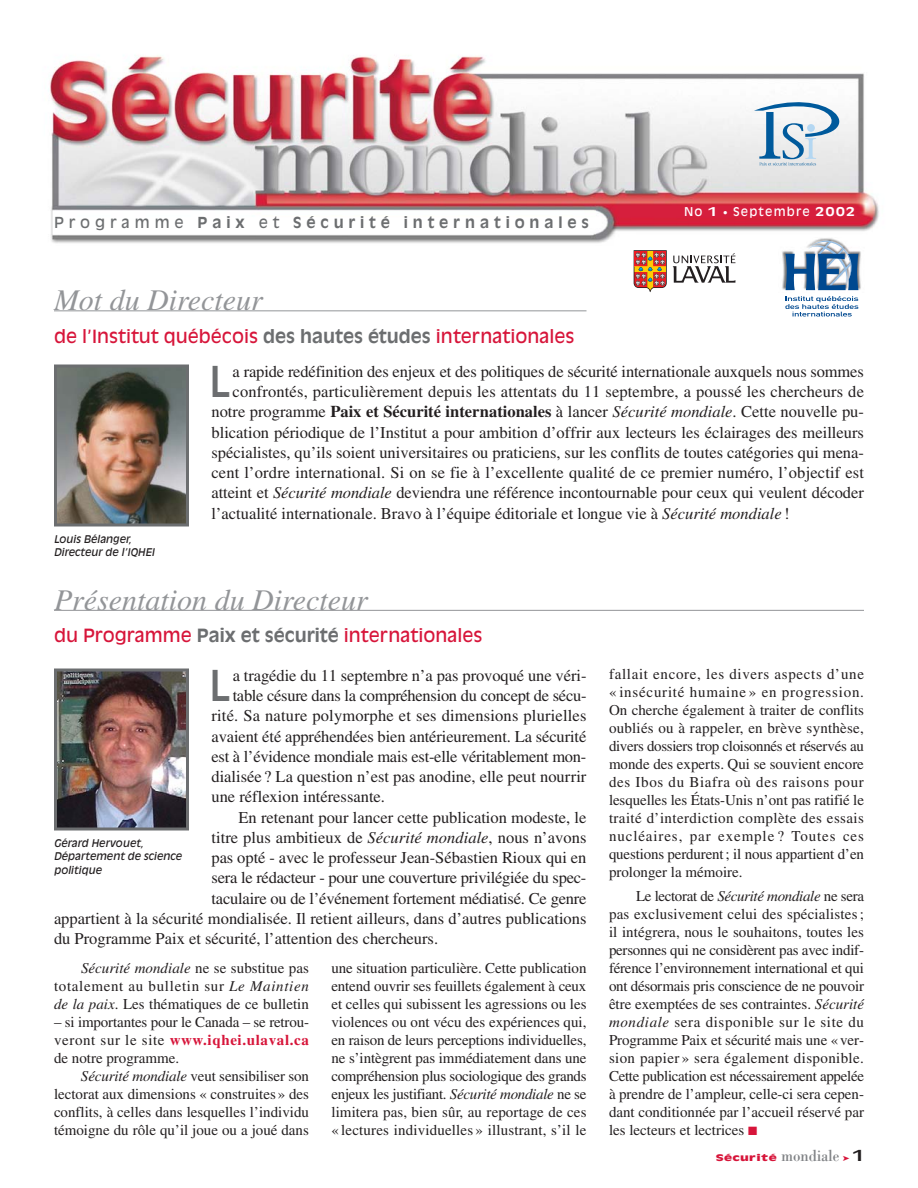
<style>
.page{position:relative;width:918px;height:1188px;background:#fff}
.page>*{position:absolute;margin:0;border:0;box-sizing:border-box;transform-origin:0 0}
.t1{font:42px "Antique Olive";color:#6c6e70}
.t2{font:italic 30px "Times";color:#939598}
.t3{font:18px "Antique Olive";color:#d7153a}
.t4{font:16.5px "Times";color:#231f20}
.t5{font:15px/18px "Times";color:#231f20;text-align:justify}
.t6{font:700 15px "Antique Olive";letter-spacing:.325em;color:#6c6e70}
.t7{font:12px "Antique Olive";letter-spacing:.1em;color:#fff}
.t8{font:italic 10.5px/13.5px "Antique Olive";color:#231f20}
.t9{font:900 9px "Antique Olive";letter-spacing:.02em;color:#d7153a;scale:1.46 1}
.s1{font-weight:400}
.s2{font-weight:700;color:#6c6e70}
.s3{font-weight:700}
.s4{font-weight:700;font-size:9px}
.s5{font-style:italic}
.s6{font-weight:700;color:#d7153a}
.s7{color:#d7153a}
.s8{font-family:"Bodoni";font-weight:400;font-size:16.5px;color:#808285}
.s9{font-weight:700;font-size:15px;color:#231f20}
</style>
<div class="page">
<img style="left:50px;top:55px;width:829px;height:227px">
<hr style="left:54px;top:310px;width:532px;height:1px;background:#939598">
<img style="left:58px;top:368px;width:127px;height:154px">
<div style="left:54px;top:364px;width:135px;height:162px;border:3px solid #6c6e70"></div>
<hr style="left:54px;top:610px;width:810px;height:1px;background:#939598">
<img style="left:58px;top:673px;width:127px;height:154px">
<div style="left:54px;top:669px;width:135px;height:162px;border:3px solid #6c6e70"></div>
<svg style="left:673px;top:253px;width:62px;height:30px"></svg>
<svg style="left:634px;top:250px;width:33px;height:42px"></svg>
<svg style="left:754px;top:102px;width:85px;height:63px"></svg>
<img style="left:779px;top:237px;width:86px;height:72px">
<svg style="left:785px;top:296px;width:73px;height:20px"></svg>
<svg style="left:785px;top:241px;width:73px;height:49px"></svg>
<p class="t6" style="left:54px;top:216px;width:537px"><span class="s1">Programme</span> Paix <span class="s1">et</span> Sécurité internationales</p>
<h2 class="t2" style="left:54px;top:289px;width:210px">Mot du Directeur</h2>
<p class="t3" style="left:54px;top:329px;width:522px">de l’Institut québécois <span class="s2">des hautes études</span> internationales</p>
<p class="t7" style="left:684px;top:207px;width:172px">No <span class="s3">1</span> <span class="s4">•</span> Septembre <span class="s3">2002</span></p>
<h1 class="t1" style="left:209px;top:364px;width:22px">L</h1>
<p class="t4" style="left:233px;top:365px;width:633px">a rapide redéfinition des enjeux et des politiques de sécurité internationale auxquels nous sommes</p>
<p class="t4" style="left:233px;top:385px;width:633px">confrontés, particulièrement depuis les attentats du 11 septembre, a poussé les chercheurs de</p>
<p class="t4" style="left:212px;top:406px;width:654px">notre programme <span class="s3">Paix et Sécurité internationales</span> à lancer <span class="s5">Sécurité mondiale</span>. Cette nouvelle pu-</p>
<p class="t4" style="left:212px;top:426px;width:654px">blication périodique de l’Institut a pour ambition d’offrir aux lecteurs les éclairages des meilleurs</p>
<p class="t4" style="left:212px;top:446px;width:654px">spécialistes, qu’ils soient universitaires ou praticiens, sur les conflits de toutes catégories qui mena-</p>
<p class="t4" style="left:212px;top:466px;width:654px">cent l’ordre international. Si on se fie à l’excellente qualité de ce premier numéro, l’objectif est</p>
<p class="t4" style="left:212px;top:487px;width:654px">atteint et <span class="s5">Sécurité mondiale</span> deviendra une référence incontournable pour ceux qui veulent décoder</p>
<p class="t4" style="left:212px;top:507px;width:580px">l’actualité internationale. Bravo à l’équipe éditoriale et longue vie à <span class="s5">Sécurité mondiale</span> !</p>
<p class="t8" style="left:54px;top:533px;width:102px">Louis Bélanger,<br>Directeur de l’IQHEI</p>
<h2 class="t2" style="left:54px;top:589px;width:315px">Présentation du Directeur</h2>
<p class="t3" style="left:54px;top:628px;width:430px">du Programme <span class="s2">Paix et sécurité</span> internationales</p>
<h1 class="t1" style="left:209px;top:669px;width:22px">L</h1>
<p class="t4" style="left:233px;top:669px;width:355px">a tragédie du 11 septembre n’a pas provoqué une véri-</p>
<p class="t4" style="left:233px;top:689px;width:355px">table césure dans la compréhension du concept de sécu-</p>
<p class="t4" style="left:211px;top:710px;width:377px">rité. Sa nature polymorphe et ses dimensions plurielles</p>
<p class="t4" style="left:211px;top:730px;width:376px">avaient été appréhendées bien antérieurement. La sécurité</p>
<p class="t4" style="left:211px;top:750px;width:376px">est à l’évidence mondiale mais est-elle véritablement mon-</p>
<p class="t4" style="left:211px;top:770px;width:376px">dialisée ? La question n’est pas anodine, elle peut nourrir</p>
<p class="t4" style="left:211px;top:791px;width:175px">une réflexion intéressante.</p>
<p class="t4" style="left:239px;top:811px;width:350px">En retenant pour lancer cette publication modeste, le</p>
<p class="t4" style="left:211px;top:831px;width:376px">titre plus ambitieux de <span class="s5">Sécurité mondiale</span>, nous n’avons</p>
<p class="t4" style="left:212px;top:851px;width:376px">pas opté - avec le professeur Jean-Sébastien Rioux qui en</p>
<p class="t4" style="left:212px;top:872px;width:376px">sera le rédacteur - pour une couverture privilégiée du spec-</p>
<p class="t4" style="left:212px;top:892px;width:376px">taculaire ou de l’événement fortement médiatisé. Ce genre</p>
<p class="t4" style="left:54px;top:912px;width:534px">appartient à la sécurité mondialisée. Il retient ailleurs, dans d’autres publications</p>
<p class="t4" style="left:54px;top:932px;width:386px">du Programme Paix et sécurité, l’attention des chercheurs.</p>
<p class="t8" style="left:54px;top:837px;width:129px">Gérard Hervouet,<br>Département de science politique</p>
<p class="t5" style="left:54px;top:960px;width:257px;text-indent:27px"><span class="s5">Sécurité mondiale</span> ne se substitue pas totalement au bulletin sur <span class="s5">Le Maintien de la paix</span>. Les thématiques de ce bulletin</p>
<p class="t5" style="left:54px;top:1014px;width:257px">– si importantes pour le Canada – se retrou&shy;veront sur le site <span class="s6">www.iqhei.ulaval.ca </span>de notre programme.</p>
<p class="t5" style="left:54px;top:1068px;width:257px;text-indent:27px"><span class="s5">Sécurité mondiale</span> veut sensibiliser son lectorat aux dimensions « construites » des conflits, à celles dans lesquelles l’individu témoigne du rôle qu’il joue ou a joué dans</p>
<p class="t5" style="left:332px;top:960px;width:257px">une situation particulière. Cette publication entend ouvrir ses feuillets également à ceux et celles qui subissent les agressions ou les violences ou ont vécu des expériences qui, en raison de leurs perceptions individuelles, ne s’intègrent pas immédiatement dans une compréhension plus sociologique des grands enjeux les justifiant. <span class="s5">Sécurité mondiale</span> ne se limitera pas, bien sûr, au reportage de ces « lectures individuelles » illustrant, s’il le</p>
<p class="t5" style="left:609px;top:666px;width:257px">fallait encore, les divers aspects d’une « insécurité humaine » en progression.<br>On cherche également à traiter de conflits oubliés ou à rappeler, en brève synthèse, divers dossiers trop cloisonnés et réservés au monde des experts. Qui se souvient encore des Ibos du Biafra où des raisons pour lesquelles les États-Unis n’ont pas ratifié le traité d’interdiction complète des essais nucléaires, par exemple ? Toutes ces questions perdurent ; il nous appartient d’en prolonger la mémoire.</p>
<p class="t5" style="left:609px;top:888px;width:257px;text-indent:27px">Le lectorat de <span class="s5">Sécurité mondiale</span> ne sera pas exclusivement celui des spécialistes ; il intégrera, nous le souhaitons, toutes les personnes qui ne considèrent pas avec indif&shy;férence l’environnement international et qui ont désormais pris conscience de ne pouvoir être exemptées de ses contraintes. <span class="s5">Sécurité mondiale</span> sera disponible sur le site du Programme Paix et sécurité mais une « ver&shy;sion papier » sera également disponible.<br>Cette publication est nécessairement appelée à prendre de l’ampleur, celle-ci sera cepen&shy;dant conditionnée par l’accueil réservé par les lecteurs et lectrices <span class="s7">■</span></p>
<p class="t9" style="left:716px;top:1154px;width:103px">SÉCURITÉ <span class="s8">mondiale</span> ➤ <span class="s9">1</span></p>
</div>
